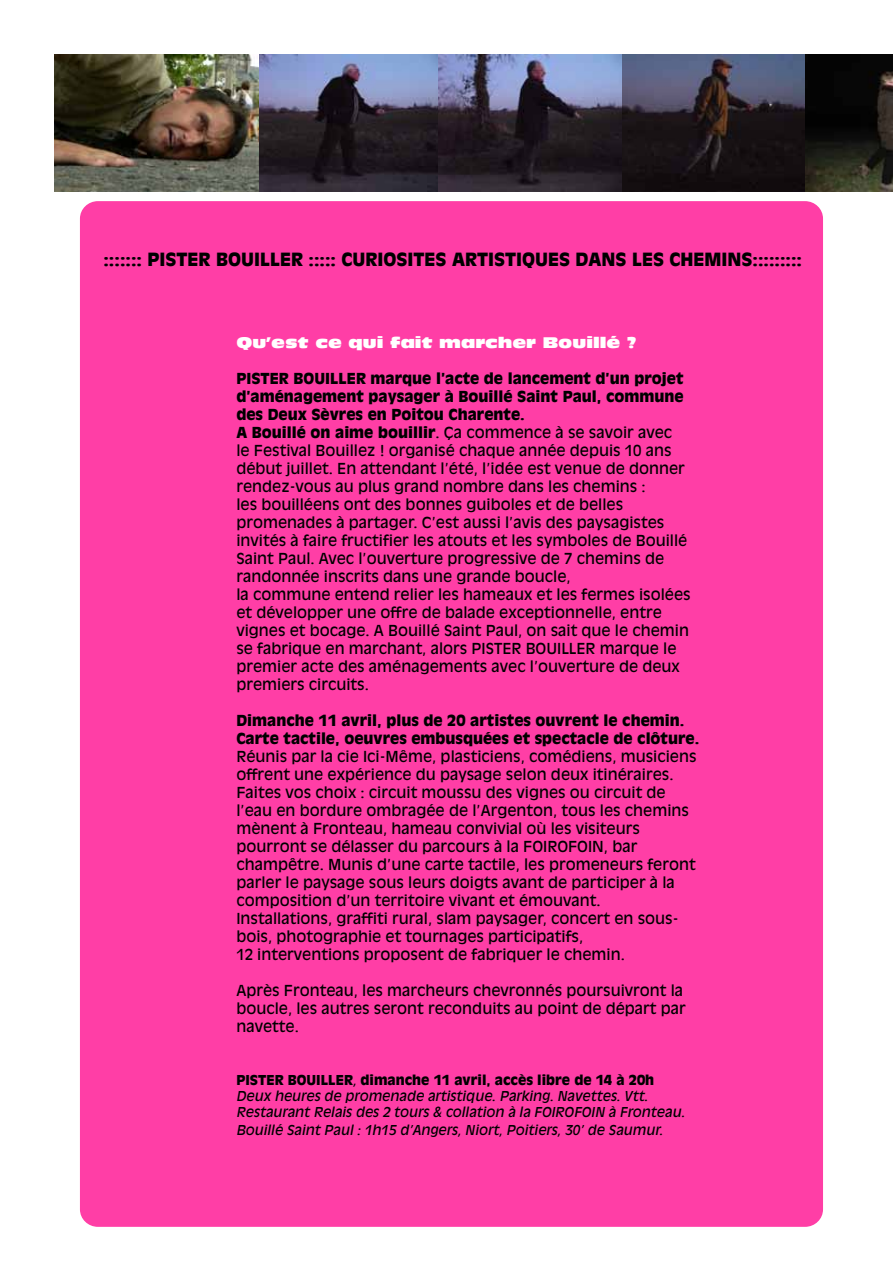
<style>
.page{position:relative;width:893px;height:1263px;background:#fff}
.page>*{position:absolute;margin:0;border:0;box-sizing:border-box;transform-origin:0 0}
.t1{font:900 18px "Antique Olive";color:#000}
.t2{font:15px/18px "Antique Olive";color:#000}
.t3{font:900 15px/18px "Antique Olive";color:#000}
.t4{font:15px "Antique Olive Nord";color:#fff}
.t5{font:italic 13.5px/16.2px "Antique Olive";color:#000}
.s1{font-weight:900}
.s2{font-weight:900;font-style:normal}
</style>
<div class="page">
<div style="left:80px;top:201px;width:743px;height:1026px;background:#ff3ea6;border-radius:18px"></div>
<img style="left:255px;top:54px;width:545px;height:138px">
<img style="left:800px;top:54px;width:93px;height:138px">
<img style="left:54px;top:54px;width:204px;height:137px">
<p class="t1" style="left:103px;top:248px;width:700px">::::::: PISTER BOUILLER ::::: CURIOSITES ARTISTIQUES DANS LES CHEMINS:::::::::</p>
<p class="t4" style="left:236px;top:333px;width:401px">Qu’est ce qui fait marcher Bouillé ?</p>
<p class="t2" style="left:236px;top:369px;width:456px"><span class="s1">PISTER BOUILLER marque l’acte de lancement d’un projet d’aménagement paysager à Bouillé Saint Paul, commune des Deux Sèvres en Poitou Charente.<br>A Bouillé on aime bouillir</span>. Ça commence à se savoir avec<br>le Festival Bouillez ! organisé chaque année depuis 10 ans début juillet. En attendant l’été, l’idée est venue de donner rendez-vous au plus grand nombre dans les chemins :<br>les bouilléens ont des bonnes guiboles et de belles promenades à partager. C’est aussi l’avis des paysagistes invités à faire fructifier les atouts et les symboles de Bouillé Saint Paul. Avec l’ouverture progressive de 7 chemins de randonnée inscrits dans une grande boucle,<br>la commune entend relier les hameaux et les fermes isolées et développer une offre de balade exceptionnelle, entre vignes et bocage. A Bouillé Saint Paul, on sait que le chemin se fabrique en marchant, alors PISTER BOUILLER marque le premier acte des aménagements avec l’ouverture de deux premiers circuits.</p>
<p class="t3" style="left:236px;top:711px;width:464px">Dimanche 11 avril, plus de 20 artistes ouvrent le chemin.<br>Carte tactile, oeuvres embusquées et spectacle de clôture.</p>
<p class="t2" style="left:236px;top:747px;width:462px">Réunis par la cie Ici-Même, plasticiens, comédiens, musiciens offrent une expérience du paysage selon deux itinéraires.<br>Faites vos choix : circuit moussu des vignes ou circuit de l’eau en bordure ombragée de l’Argenton, tous les chemins mènent à Fronteau, hameau convivial où les visiteurs pourront se délasser du parcours à la FOIROFOIN, bar champêtre. Munis d’une carte tactile, les promeneurs feront parler le paysage sous leurs doigts avant de participer à la composition d’un territoire vivant et émouvant.<br>Installations, graffiti rural, slam paysager, concert en sous&shy;bois, photographie et tournages participatifs,<br>12 interventions proposent de fabriquer le chemin.</p>
<p class="t2" style="left:236px;top:981px;width:451px">Après Fronteau, les marcheurs chevronnés poursuivront la boucle, les autres seront reconduits au point de départ par navette.</p>
<p class="t5" style="left:236px;top:1071px;width:450px"><span class="s2">PISTER BOUILLER</span>, <span class="s2">dimanche 11 avril, accès libre de 14 à 20h<br></span>Deux heures de promenade artistique. Parking. Navettes. Vtt.<br>Restaurant Relais des 2 tours &amp; collation à la FOIROFOIN à Fronteau.</p>
<p class="t5" style="left:236px;top:1121px;width:428px">Bouillé Saint Paul : 1h15 d’Angers, Niort, Poitiers, 30’ de Saumur.</p>
</div>
